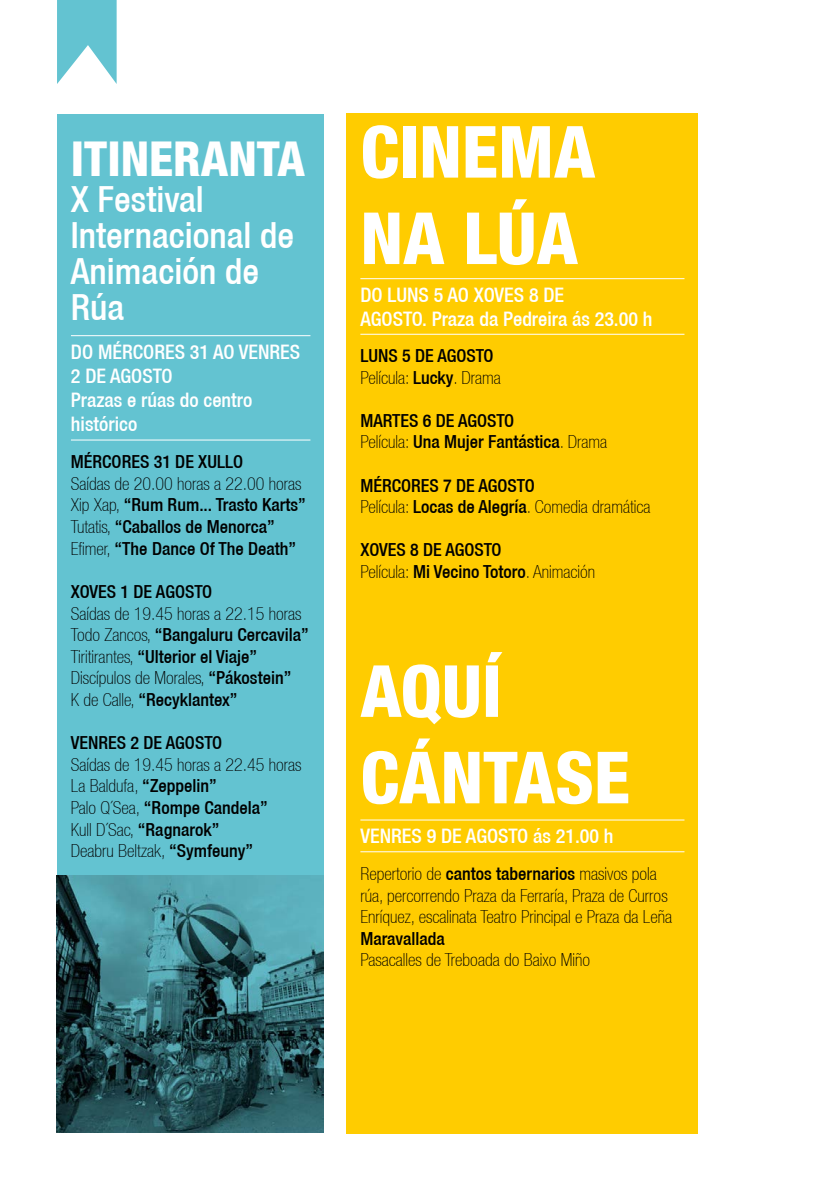
<style>
.page{position:relative;width:840px;height:1191px;background:#fff}
.page>*{position:absolute;margin:0;border:0;box-sizing:border-box;transform-origin:0 0}
.t1{font:800 condensed 72px/86.4px "Helvetica 87";color:#fff}
.t2{font:800 condensed 48px "Helvetica 87";color:#fff}
.t3{font:500 condensed 36px/36px "Helvetica 67";color:#fff}
.t4{font:500 condensed 20px/24px "Helvetica 67";color:#fff}
.t5{font:100 condensed 18px/21.6px "Helvetica 37";color:#000}
.t6{font:500 condensed 18px/21.6px "Helvetica 67";color:#000}
.s1{font-family:"Helvetica 37";font-weight:100}
.s2{font-family:"Helvetica 67";font-weight:500}
</style>
<div class="page">
<div style="left:346px;top:113px;width:351px;height:1021px;background:#fc0"></div>
<div style="left:57px;top:114px;width:266px;height:1018px;background:#63c3d1"></div>
<hr style="left:360px;top:278px;width:324px;height:1px;background:#fff">
<hr style="left:360px;top:819px;width:324px;height:1px;background:#fff">
<hr style="left:71px;top:335px;width:239px;height:1px;background:#fff">
<hr style="left:360px;top:334px;width:324px;height:1px;background:#fff">
<hr style="left:360px;top:851px;width:324px;height:1px;background:#fff">
<hr style="left:71px;top:439px;width:239px;height:1px;background:#fff">
<img style="left:57px;top:875px;width:266px;height:257px">
<svg style="left:57px;top:0;width:60px;height:84px"></svg>
<h2 class="t2" style="left:71px;top:129px;width:235px">ITINERANTA</h2>
<h3 class="t3" style="left:71px;top:181px;width:224px">X Festival<br>Internacional de<br>Animación de<br>Rúa</h3>
<p class="t4" style="left:71px;top:339px;width:231px">DO MÉRCORES 31 AO VENRES<br>2 DE AGOSTO<br>Prazas e rúas do centro histórico</p>
<p class="t6" style="left:71px;top:451px;width:173px">MÉRCORES 31 DE XULLO</p>
<p class="t5" style="left:71px;top:472px;width:232px">Saídas de 20.00 horas a 22.00 horas</p>
<p class="t6" style="left:71px;top:494px;width:236px"><span class="s1">Xip Xap,</span> “Rum Rum... Trasto Karts”<br><span class="s1">Tutatis,</span> “Caballos de Menorca”<br><span class="s1">Efimer,</span> “The Dance Of The Death”</p>
<p class="t6" style="left:71px;top:580px;width:143px">XOVES 1 DE AGOSTO</p>
<p class="t5" style="left:71px;top:602px;width:232px">Saídas de 19.45 horas a 22.15 horas</p>
<p class="t6" style="left:71px;top:623px;width:239px"><span class="s1">Todo Zancos,</span> “Bangaluru Cercavila”<br><span class="s1">Tiritirantes,</span> “Ulterior el Viaje”</p>
<p class="t5" style="left:71px;top:667px;width:222px">Discípulos de Morales, <span class="s2">“Pákostein”</span></p>
<p class="t6" style="left:71px;top:688px;width:168px"><span class="s1">K de Calle,</span> “Recyklantex”</p>
<p class="t6" style="left:71px;top:731px;width:153px">VENRES 2 DE AGOSTO</p>
<p class="t5" style="left:71px;top:753px;width:232px">Saídas de 19.45 horas a 22.45 horas<br>La Baldufa, <span class="s2">“Zeppelin”</span></p>
<p class="t6" style="left:71px;top:796px;width:198px"><span class="s1">Palo Q´Sea,</span> “Rompe Candela”</p>
<p class="t5" style="left:71px;top:818px;width:183px">Kull D´Sac, <span class="s2">“Ragnarok”<br></span>Deabru Beltzak, <span class="s2">“Symfeuny”</span></p>
<h1 class="t1" style="left:360px;top:108px;width:236px">CINEMA<br>NA LÚA</h1>
<p class="t4" style="left:360px;top:282px;width:293px">DO LUNS 5 AO XOVES 8 DE<br>AGOSTO. Praza da Pedreira ás 23.00 h</p>
<p class="t6" style="left:360px;top:344px;width:135px">LUNS 5 DE AGOSTO</p>
<p class="t5" style="left:360px;top:366px;width:142px">Película: <span class="s2">Lucky</span>. Drama</p>
<p class="t6" style="left:360px;top:409px;width:248px">MARTES 6 DE AGOSTO<br><span class="s1">Película:</span> Una Mujer Fantástica<span class="s1">. Drama</span></p>
<p class="t6" style="left:360px;top:474px;width:176px">MÉRCORES 7 DE AGOSTO</p>
<p class="t5" style="left:360px;top:496px;width:291px">Película: <span class="s2">Locas de Alegría</span>. Comedia dramática</p>
<p class="t6" style="left:360px;top:539px;width:143px">XOVES 8 DE AGOSTO</p>
<p class="t5" style="left:360px;top:561px;width:236px">Película: <span class="s2">Mi Vecino Totoro</span>. Animación</p>
<h1 class="t1" style="left:360px;top:647px;width:271px">AQUÍ<br>CÁNTASE</h1>
<p class="t4" style="left:360px;top:823px;width:254px">VENRES 9 DE AGOSTO ás 21.00 h</p>
<p class="t5" style="left:360px;top:862px;width:313px">Repertorio de <span class="s2">cantos tabernarios</span> masivos pola rúa, percorrendo Praza da Ferraría, Praza de Curros<br>Enríquez, escalinata Teatro Principal e Praza da Leña</p>
<p class="t6" style="left:360px;top:927px;width:86px">Maravallada</p>
<p class="t5" style="left:360px;top:949px;width:231px">Pasacalles de Treboada do Baixo Miño</p>
</div>
